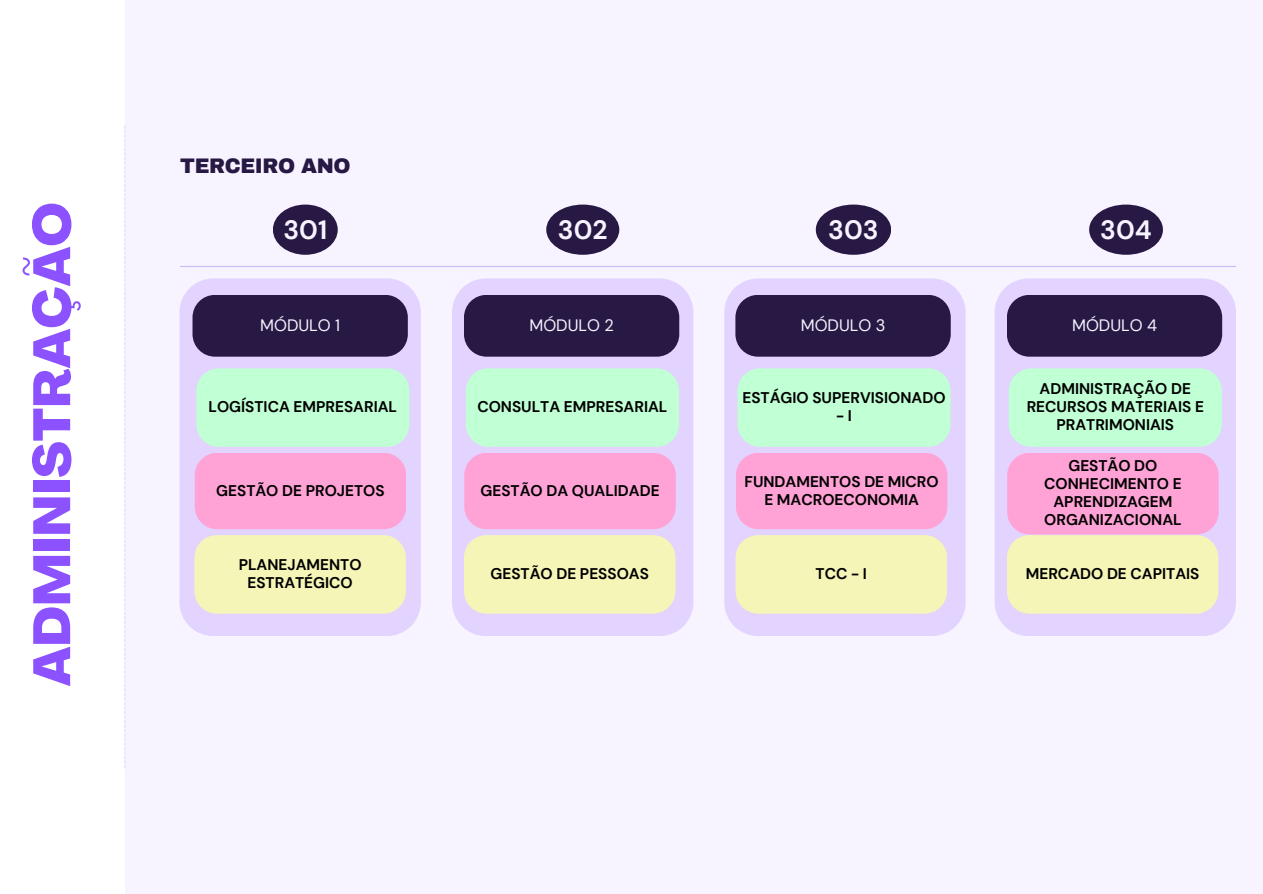
<style>
.page{position:relative;width:1263px;height:894px;background:#fff}
.page>*{position:absolute;margin:0;border:0;box-sizing:border-box;transform-origin:0 0}
.t1{font:800 51.6px "Agrandir";color:#8c52ff}
.t2{font:700 26.4px "DM Sans";color:#f7f3ff}
.t3{font:900 20.55px "Archivo";letter-spacing:-.02em;color:#271844}
.t4{font:16.5px "DM Sans";color:#f7f3ff}
.t5{font:700 15.45px/18px "DM Sans";color:#000;text-align:center}
</style>
<div class="page">
<div style="left:125px;top:0;width:1137px;height:893px;background:#f7f3ff"></div>
<svg style="left:124px;top:125px;width:1px;height:643px"></svg>
<div style="left:273px;top:204px;width:65px;height:51px;background:#271844;border-radius:50%"></div>
<hr style="left:180px;top:266px;width:1056px;height:1px;background:#cdb8f6">
<div style="left:546px;top:204px;width:73px;height:51px;background:#271844;border-radius:50%"></div>
<div style="left:816px;top:204px;width:75px;height:51px;background:#271844;border-radius:50%"></div>
<div style="left:1089px;top:204px;width:74px;height:51px;background:#271844;border-radius:50%"></div>
<svg style="left:179px;top:278px;width:242px;height:358px;background:#e2d3fd"></svg>
<div style="left:192px;top:295px;width:216px;height:61px;background:#271844;border-radius:22px"></div>
<div style="left:196px;top:368px;width:213px;height:79px;background:#c1ffd5;border-radius:23px"></div>
<div style="left:195px;top:452px;width:211px;height:77px;background:#ffa3d7;border-radius:22px"></div>
<div style="left:194px;top:535px;width:212px;height:78px;background:#f6f5b8;border-radius:22px"></div>
<svg style="left:452px;top:278px;width:241px;height:358px;background:#e1d3fd"></svg>
<div style="left:464px;top:295px;width:215px;height:61px;background:#271844;border-radius:22px"></div>
<svg style="left:724px;top:278px;width:242px;height:358px;background:#e2d3fd"></svg>
<div style="left:735px;top:295px;width:216px;height:61px;background:#271844;border-radius:22px"></div>
<svg style="left:995px;top:278px;width:241px;height:358px;background:#e1d3fd"></svg>
<div style="left:1007px;top:295px;width:215px;height:61px;background:#271844;border-radius:22px"></div>
<div style="left:466px;top:368px;width:213px;height:79px;background:#c1ffd5;border-radius:23px"></div>
<div style="left:464px;top:452px;width:212px;height:77px;background:#ffa3d7;border-radius:22px"></div>
<div style="left:464px;top:535px;width:211px;height:78px;background:#f6f5b8;border-radius:22px"></div>
<div style="left:737px;top:368px;width:213px;height:79px;background:#c1ffd5;border-radius:23px"></div>
<div style="left:736px;top:452px;width:211px;height:77px;background:#ffa3d7;border-radius:22px"></div>
<div style="left:736px;top:535px;width:211px;height:78px;background:#f6f5b8;border-radius:22px"></div>
<div style="left:1009px;top:368px;width:213px;height:79px;background:#c1ffd5;border-radius:23px"></div>
<div style="left:1007px;top:452px;width:212px;height:82px;background:#ffa3d7;border-radius:22px"></div>
<div style="left:1007px;top:535px;width:211px;height:78px;background:#f6f5b8;border-radius:22px"></div>
<p class="t1" style="left:31px;top:686px;width:485px;rotate:-90deg">ADMINISTRAÇÃO</p>
<h2 class="t3" style="left:180px;top:155px;width:172px">TERCEIRO ANO</h2>
<h1 class="t2" style="left:283px;top:212px;width:45px">301</h1>
<h4 class="t4" style="left:260px;top:314px;width:81px">MÓDULO 1</h4>
<h3 class="t5" style="left:209px;top:398px;width:190px">LOGÍSTICA EMPRESARIAL</h3>
<p class="t5" style="left:216px;top:481px;width:170px">GESTÃO DE PROJETOS</p>
<p class="t5" style="left:239px;top:555px;width:124px">PLANEJAMENTO<br>ESTRATÉGICO</p>
<h4 class="t2" style="left:558px;top:212px;width:51px">302</h4>
<h4 class="t2" style="left:828px;top:212px;width:52px">303</h4>
<h4 class="t2" style="left:1100px;top:212px;width:53px">304</h4>
<p class="t4" style="left:529px;top:314px;width:86px">MÓDULO 2</p>
<h3 class="t4" style="left:801px;top:314px;width:86px">MÓDULO 3</h3>
<p class="t4" style="left:1072px;top:314px;width:86px">MÓDULO 4</p>
<p class="t5" style="left:477px;top:398px;width:192px">CONSULTA EMPRESARIAL</p>
<p class="t5" style="left:480px;top:481px;width:181px">GESTÃO DA QUALIDADE</p>
<h3 class="t5" style="left:490px;top:564px;width:160px">GESTÃO DE PESSOAS</h3>
<p class="t5" style="left:742px;top:389px;width:205px">ESTÁGIO SUPERVISIONADO -I</p>
<p class="t5" style="left:744px;top:472px;width:196px">FUNDAMENTOS DE MICRO<br>E MACROECONOMIA</p>
<p class="t5" style="left:816px;top:564px;width:53px">TCC- I</p>
<h3 class="t5" style="left:1027px;top:380px;width:179px">ADMINISTRAÇÃO DE<br>RECURSOS MATERIAIS E<br>PRATRIMONIAIS</h3>
<p class="t5" style="left:1044px;top:456px;width:139px">GESTÃO DO<br>CONHECIMENTO E<br>APRENDIZAGEM<br>ORGANIZACIONAL</p>
<p class="t5" style="left:1026px;top:564px;width:175px">MERCADO DE CAPITAIS</p>
</div>
